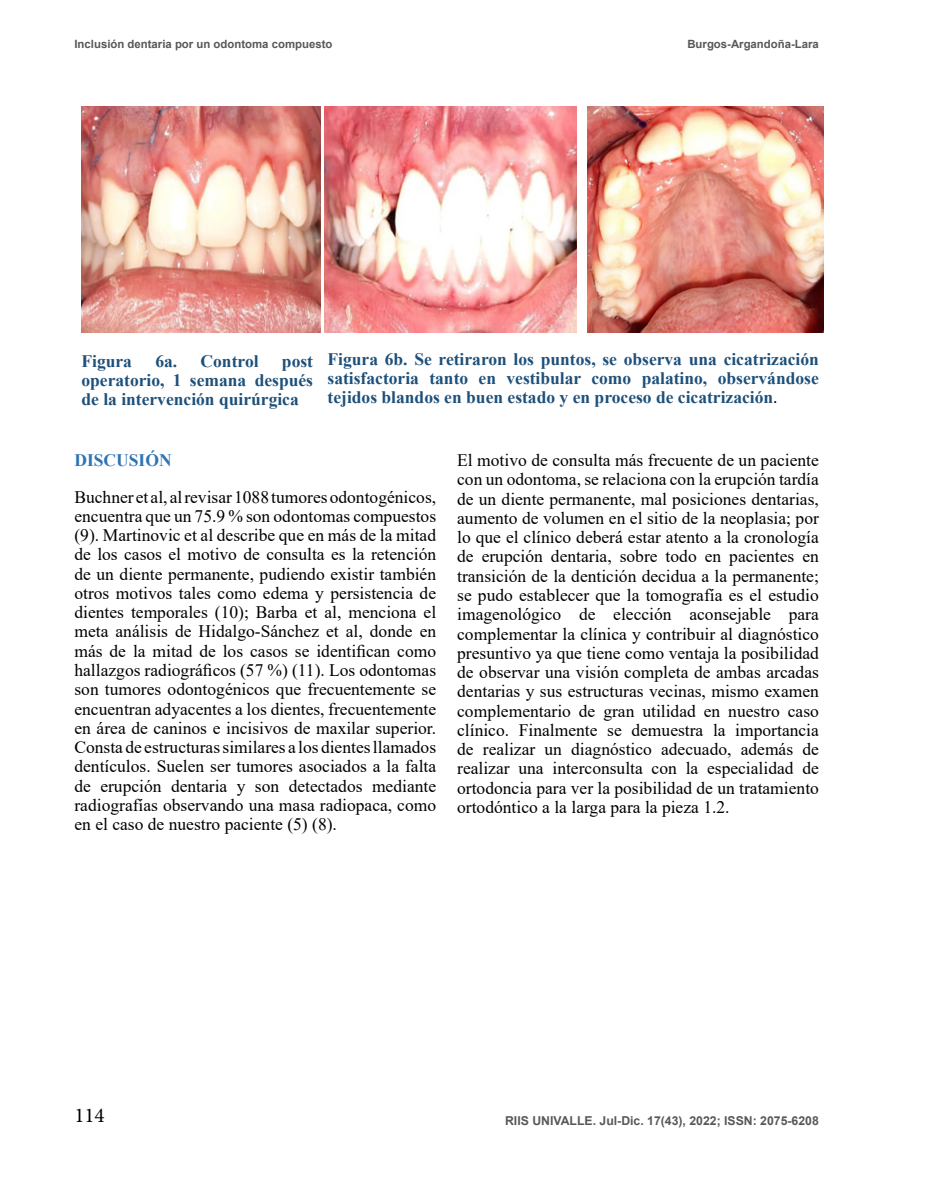
<style>
.page{position:relative;width:943px;height:1191px;background:#fff}
.page>*{position:absolute;margin:0;border:0;box-sizing:border-box;transform-origin:0 0}
.t1{font:21px "Minion Pro";color:#000}
.t2{font:17.5px/19.2px "Times New Roman";color:#000;text-align:justify}
.t3{font:700 17.5px/19.2px "Times New Roman";color:#1e507a;text-align:justify}
.t4{font:700 17.5px "Times New Roman";color:#2e74b5}
.t5{font:700 12.25px "Arial";color:#585856}
.t6{font:700 11.38px "Arial";color:#585856}
.s1{font-family:"Calibri";font-weight:400;color:#000}
</style>
<div class="page">
<img style="left:81px;top:107px;width:239px;height:225px">
<img style="left:324px;top:106px;width:252px;height:226px">
<img style="left:587px;top:106px;width:236px;height:226px">
<p class="t6" style="left:74px;top:36px;width:259px">Inclusión dentaria por un odontoma compuesto</p>
<p class="t6" style="left:687px;top:36px;width:133px">Burgos-Argandoña-Lara</p>
<p class="t3" style="left:81px;top:351px;width:52px">Figura</p>
<p class="t3" style="left:155px;top:351px;width:105px">6a. Control</p>
<p class="t3" style="left:81px;top:351px;width:233px;text-indent:200px">post operatorio, 1 semana después de la intervención quirúrgica</p>
<p class="t3" style="left:327px;top:349px;width:493px">Figura 6b. Se retiraron los puntos, se observa una cicatrización satisfactoria tanto en vestibular como palatino, observándose tejidos blandos en buen estado y en proceso de cicatrización<span class="s1">.</span></p>
<p class="t4" style="left:74px;top:447px;width:99px">DISCUSIÓN</p>
<p class="t2" style="left:74px;top:486px;width:363px">Buchner et al, al revisar 1088 tumores odontogénicos, encuentra que un 75.9 % son odontomas compuestos (9). Martinovic et al describe que en más de la mitad de los casos el motivo de consulta es la retención de un diente permanente, pudiendo existir también otros motivos tales como edema y persistencia de dientes temporales (10); Barba et al, menciona el meta análisis de Hidalgo-Sánchez et al, donde en más de la mitad de los casos se identifican como hallazgos radiográficos (57 %) (11). Los odontomas son tumores odontogénicos que frecuentemente se encuentran adyacentes a los dientes, frecuentemente en área de caninos e incisivos de maxilar superior.<br>Consta de estructuras similares a los dientes llamados dentículos. Suelen ser tumores asociados a la falta de erupción dentaria y son detectados mediante radiografías observando una masa radiopaca, como en el caso de nuestro paciente (5) (8).</p>
<p class="t2" style="left:457px;top:450px;width:363px">El motivo de consulta más frecuente de un paciente con un odontoma, se relaciona con la erupción tardía de un diente permanente, mal posiciones dentarias, aumento de volumen en el sitio de la neoplasia; por lo que el clínico deberá estar atento a la cronología de erupción dentaria, sobre todo en pacientes en transición de la dentición decidua a la permanente; se pudo establecer que la tomografía es el estudio imagenológico de elección aconsejable para complementar la clínica y contribuir al diagnóstico presuntivo ya que tiene como ventaja la posibilidad de observar una visión completa de ambas arcadas dentarias y sus estructuras vecinas, mismo examen complementario de gran utilidad en nuestro caso clínico. Finalmente se demuestra la importancia de realizar un diagnóstico adecuado, además de realizar una interconsulta con la especialidad de ortodoncia para ver la posibilidad de un tratamiento ortodóntico a la larga para la pieza 1.2.</p>
<p class="t1" style="left:74px;top:1101px;width:32px">114</p>
<p class="t5" style="left:505px;top:1111px;width:315px">RIIS UNIVALLE. Jul-Dic. 17(43), 2022; ISSN: 2075-6208</p>
</div>
